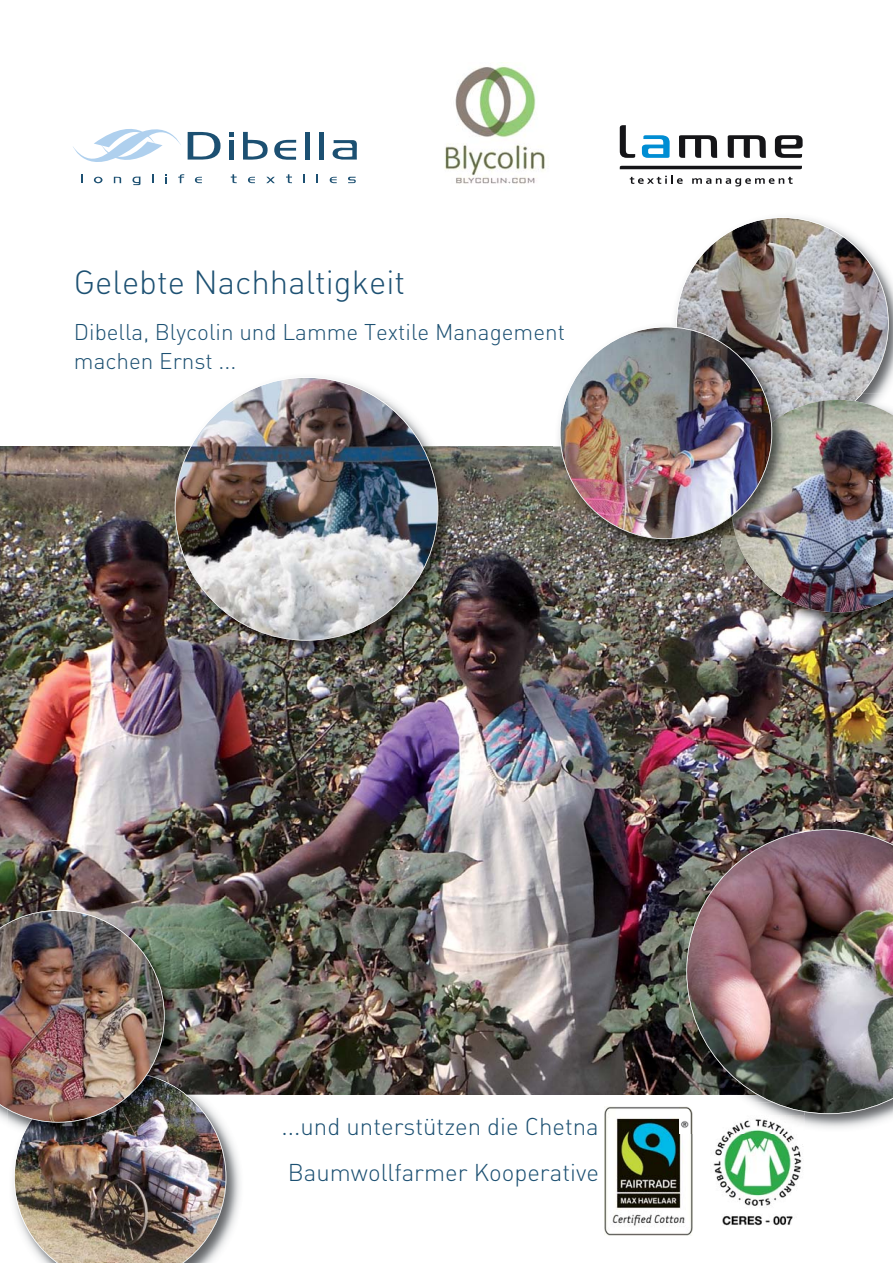
<style>
.page{position:relative;width:893px;height:1263px;background:#fff}
.page>*{position:absolute;margin:0;border:0;box-sizing:border-box;transform-origin:0 0}
.t1{font:33px "DIN Light Alternate";color:#1c5072}
.t2{font:24px/46.5px "DIN Light Alternate";color:#1c5072}
.t3{font:22.5px/28.5px "DIN Light Alternate";color:#1c5072}
</style>
<div class="page">
<svg style="left:286px;top:174px;width:6px;height:10px"></svg>
<svg style="left:303px;top:174px;width:2px;height:9px"></svg>
<svg style="left:231px;top:174px;width:6px;height:10px"></svg>
<svg style="left:266px;top:177px;width:9px;height:6px"></svg>
<svg style="left:229px;top:132px;width:5px;height:5px"></svg>
<div style="left:229px;top:140px;width:5px;height:20px;background:#1c5072"></div>
<svg style="left:243px;top:132px;width:25px;height:28px"></svg>
<svg style="left:274px;top:140px;width:22px;height:20px"></svg>
<svg style="left:248px;top:177px;width:7px;height:6px"></svg>
<svg style="left:330px;top:177px;width:7px;height:6px"></svg>
<div style="left:305px;top:132px;width:5px;height:28px;background:#1c5072"></div>
<div style="left:319px;top:132px;width:5px;height:28px;background:#1c5072"></div>
<svg style="left:333px;top:140px;width:24px;height:20px"></svg>
<svg style="left:348px;top:177px;width:8px;height:6px"></svg>
<svg style="left:73px;top:129px;width:148px;height:56px"></svg>
<img style="left:0;top:446px;width:893px;height:648px">
<svg style="left:604px;top:1107px;width:1px;height:124px"></svg>
<img style="left:605px;top:1106px;width:88px;height:130px">
<img style="left:713px;top:1133px;width:90px;height:93px">
<svg style="left:642px;top:135px;width:28px;height:23px"></svg>
<svg style="left:620px;top:125px;width:15px;height:33px"></svg>
<svg style="left:775px;top:135px;width:28px;height:23px"></svg>
<svg style="left:679px;top:135px;width:38px;height:23px"></svg>
<svg style="left:728px;top:135px;width:38px;height:23px"></svg>
<svg style="left:620px;top:166px;width:182px;height:3px"></svg>
<svg style="left:630px;top:176px;width:53px;height:8px"></svg>
<svg style="left:692px;top:177px;width:101px;height:9px"></svg>
<img style="left:444px;top:66px;width:101px;height:118px">
<img style="left:680px;top:823px;width:213px;height:305px">
<img style="left:692px;top:1114px;width:3px;height:19px">
<svg style="left:680px;top:1103px;width:6px;height:3px"></svg>
<img style="left:680px;top:1106px;width:12px;height:27px">
<img style="left:711px;top:1114px;width:93px;height:2px">
<img style="left:711px;top:1116px;width:93px;height:17px">
<img style="left:686px;top:829px;width:207px;height:285px">
<img style="left:675px;top:217px;width:218px;height:183px">
<img style="left:677px;top:218px;width:211px;height:211px;border-radius:50%">
<img style="left:725px;top:558px;width:168px;height:74px">
<img style="left:792px;top:393px;width:70px;height:7px">
<img style="left:731px;top:400px;width:162px;height:212px">
<img style="left:553px;top:320px;width:172px;height:238px">
<img style="left:677px;top:320px;width:115px;height:73px">
<img style="left:725px;top:516px;width:6px;height:42px">
<img style="left:764px;top:393px;width:28px;height:17px">
<img style="left:731px;top:410px;width:61px;height:148px">
<img style="left:560px;top:327px;width:211px;height:211px;border-radius:50%">
<img style="left:226px;top:1094px;width:20px;height:146px">
<img style="left:226px;top:1065px;width:20px;height:29px">
<img style="left:0;top:903px;width:184px;height:7px">
<img style="left:0;top:910px;width:226px;height:353px">
<img style="left:168px;top:377px;width:290px;height:283px">
<img style="left:198px;top:446px;width:238px;height:194px">
<img style="left:205px;top:409px;width:211px;height:211px">
<img style="left:175px;top:378px;width:263px;height:262px;border-radius:50%">
<h1 class="t1" style="left:74px;top:270px;width:333px">Gelebte Nachhaltigkeit</h1>
<p class="t3" style="left:74px;top:321px;width:493px">Dibella, Blycolin und Lamme Textile Management machen Ernst ...</p>
<p class="t2" style="left:282px;top:1106px;width:319px">...und unterstützen die Chetna<br>Baumwollfarmer Kooperative</p>
</div>
